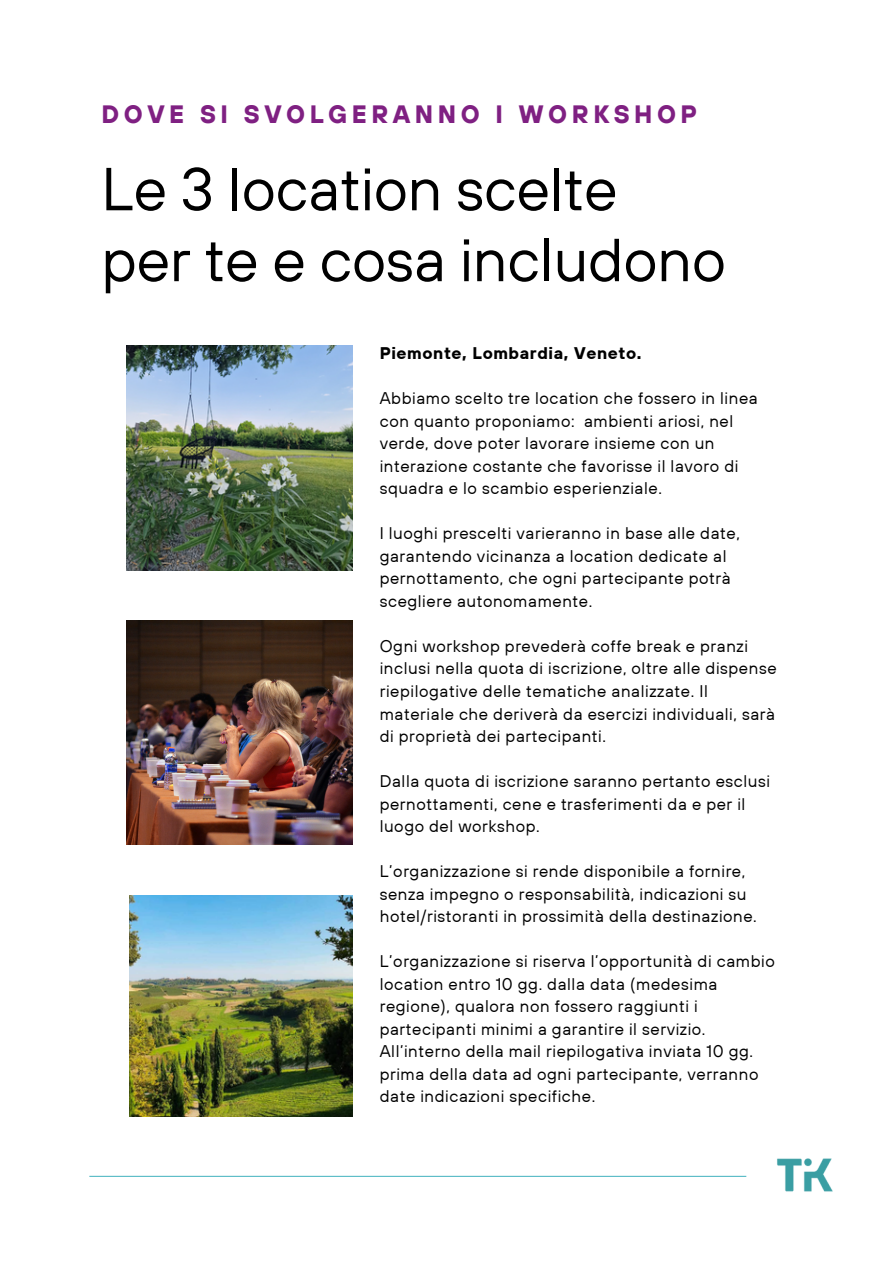
<style>
.page{position:relative;width:894px;height:1264px;background:#fff}
.page>*{position:absolute;margin:0;border:0;box-sizing:border-box;transform-origin:0 0}
.t1{font:60.6px/70.8px "TT Hoves";color:#000}
.t2{font:700 25.05px "TT Hoves";letter-spacing:.18em;color:#7f2082}
.t3{font:16.8px/22.5px "TT Hoves";letter-spacing:.035em;color:#000}
.t4{font:700 16.8px "TT Hoves";letter-spacing:.035em;color:#000}
</style>
<div class="page">
<img style="left:127px;top:345px;width:225px;height:225px">
<img style="left:127px;top:620px;width:225px;height:224px">
<img style="left:130px;top:895px;width:222px;height:221px">
<hr style="left:89px;top:1175px;width:657px;height:1px;background:#55bac5">
<img style="left:777px;top:1158px;width:56px;height:34px">
<p class="t2" style="left:101px;top:97px;width:597px">DOVE SI SVOLGERANNO I WORKSHOP</p>
<h1 class="t1" style="left:101px;top:152px;width:625px">Le 3 location scelte<br>per te e cosa includono</h1>
<p class="t4" style="left:379px;top:342px;width:263px">Piemonte, Lombardia, Veneto.</p>
<p class="t3" style="left:379px;top:387px;width:379px">Abbiamo scelto tre location che fossero in linea con quanto proponiamo: ambienti ariosi, nel verde, dove poter lavorare insieme con un interazione costante che favorisse il lavoro di squadra e lo scambio esperienziale.</p>
<h3 class="t3" style="left:379px;top:522px;width:361px">I luoghi prescelti varieranno in base alle date, garantendo vicinanza a location dedicate al pernottamento, che ogni partecipante potrà scegliere autonomamente.</h3>
<p class="t3" style="left:379px;top:634px;width:398px">Ogni workshop prevederà coffe break e pranzi inclusi nella quota di iscrizione, oltre alle dispense riepilogative delle tematiche analizzate. Il materiale che deriverà da esercizi individuali, sarà di proprietà dei partecipanti.</p>
<p class="t3" style="left:379px;top:769px;width:392px">Dalla quota di iscrizione saranno pertanto esclusi pernottamenti, cene e trasferimenti da e per il luogo del workshop.</p>
<p class="t3" style="left:379px;top:859px;width:378px">L’organizzazione si rende disponibile a fornire, senza impegno o responsabilità, indicazioni su hotel/ristoranti in prossimità della destinazione.</p>
<p class="t3" style="left:379px;top:949px;width:396px">L’organizzazione si riserva l’opportunità di cambio location entro 10 gg. dalla data (medesima regione), qualora non fossero raggiunti i partecipanti minimi a garantire il servizio.<br>All’interno della mail riepilogativa inviata 10 gg. prima della data ad ogni partecipante, verranno date indicazioni specifiche.</p>
</div>
